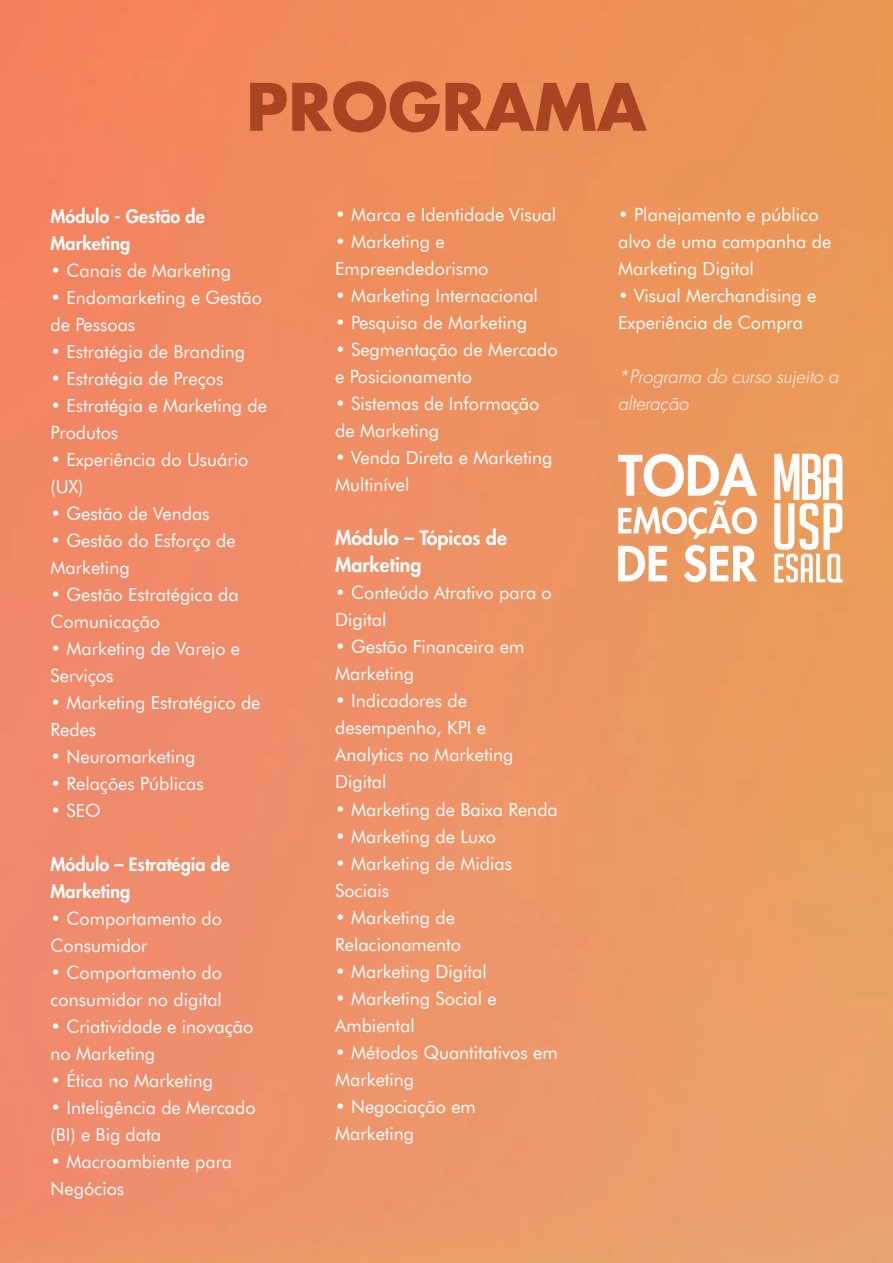
<style>
.page{position:relative;width:893px;height:1263px;background:#fff}
.page>*{position:absolute;margin:0;border:0;box-sizing:border-box;transform-origin:0 0}
.t1{font:700 63.6px "Futura Std";color:#a74423}
.t2{font:800 19.5px/27px "Futura Std";color:#fff}
.t3{font:18px/27px "Futura BT";color:#fff}
.t4{font:800 18px/27px "Futura Std";color:#fff}
.t5{font:italic 300 18px/27px "Futura Std";color:#fff}
</style>
<div class="page">
<img style="left:0;top:0;width:893px;height:1263px">
<svg style="left:774px;top:454px;width:68px;height:128px"></svg>
<svg style="left:618px;top:454px;width:139px;height:85px"></svg>
<svg style="left:618px;top:546px;width:49px;height:35px"></svg>
<svg style="left:684px;top:545px;width:73px;height:37px"></svg>
<h1 class="t1" style="left:246px;top:65px;width:402px">PROGRAMA</h1>
<p class="t4" style="left:51px;top:203px;width:156px">Módulo - Gestão de<br>Marketing</p>
<p class="t3" style="left:51px;top:257px;width:182px">• Canais de Marketing</p>
<p class="t3" style="left:51px;top:284px;width:213px">• Endomarketing e Gestão de Pessoas</p>
<p class="t3" style="left:51px;top:338px;width:196px">• Estratégia de Branding</p>
<p class="t3" style="left:51px;top:365px;width:174px">• Estratégia de Preços</p>
<p class="t3" style="left:51px;top:392px;width:218px">• Estratégia e Marketing de<br>Produtos</p>
<p class="t3" style="left:51px;top:446px;width:199px">• Experiência do Usuário (UX)</p>
<p class="t3" style="left:51px;top:500px;width:161px">• Gestão de Vendas</p>
<p class="t3" style="left:51px;top:527px;width:187px">• Gestão do Esforço de<br>Marketing</p>
<p class="t3" style="left:51px;top:581px;width:190px">• Gestão Estratégica da<br>Comunicação</p>
<p class="t3" style="left:51px;top:635px;width:191px">• Marketing de Varejo e<br>Serviços</p>
<p class="t3" style="left:51px;top:689px;width:211px">• Marketing Estratégico de<br>Redes</p>
<p class="t3" style="left:51px;top:743px;width:146px">• Neuromarketing</p>
<p class="t3" style="left:51px;top:770px;width:155px">• Relações Públicas</p>
<p class="t3" style="left:51px;top:797px;width:52px">• SEO</p>
<p class="t4" style="left:51px;top:851px;width:181px">Módulo – Estratégia de<br>Marketing</p>
<p class="t3" style="left:51px;top:905px;width:173px">• Comportamento do<br>Consumidor</p>
<p class="t3" style="left:51px;top:959px;width:173px">• Comportamento do consumidor no digital</p>
<p class="t3" style="left:51px;top:1013px;width:204px">• Criatividade e inovação no Marketing</p>
<p class="t3" style="left:51px;top:1067px;width:164px">• Ética no Marketing</p>
<p class="t3" style="left:51px;top:1094px;width:207px">• Inteligência de Mercado (BI) e Big data</p>
<p class="t3" style="left:51px;top:1148px;width:183px">• Macroambiente para<br>Negócios</p>
<p class="t3" style="left:335px;top:201px;width:222px">• Marca e Identidade Visual</p>
<p class="t3" style="left:335px;top:228px;width:155px">• Marketing e<br>Empreendedorismo</p>
<p class="t3" style="left:335px;top:282px;width:204px">• Marketing Internacional</p>
<p class="t3" style="left:335px;top:309px;width:193px">• Pesquisa de Marketing</p>
<p class="t3" style="left:335px;top:336px;width:224px">• Segmentação de Mercado e Posicionamento</p>
<p class="t3" style="left:335px;top:390px;width:206px">• Sistemas de Informação de Marketing</p>
<p class="t3" style="left:335px;top:444px;width:219px">• Venda Direta e Marketing<br>Multinível</p>
<p class="t2" style="left:335px;top:525px;width:173px">Módulo – Tópicos de<br>Marketing</p>
<p class="t3" style="left:335px;top:579px;width:218px">• Conteúdo Atrativo para o<br>Digital</p>
<p class="t3" style="left:335px;top:633px;width:191px">• Gestão Financeira em<br>Marketing</p>
<p class="t3" style="left:335px;top:687px;width:180px">• Indicadores de desempenho, KPI e<br>Analytics no Marketing<br>Digital</p>
<p class="t3" style="left:335px;top:795px;width:224px">• Marketing de Baixa Renda</p>
<p class="t3" style="left:335px;top:822px;width:162px">• Marketing de Luxo</p>
<p class="t3" style="left:335px;top:849px;width:178px">• Marketing de Midias<br>Sociais</p>
<p class="t3" style="left:335px;top:903px;width:127px">• Marketing de<br>Relacionamento</p>
<p class="t3" style="left:335px;top:957px;width:153px">• Marketing Digital</p>
<p class="t3" style="left:335px;top:984px;width:163px">• Marketing Social e<br>Ambiental</p>
<p class="t3" style="left:335px;top:1038px;width:224px">• Métodos Quantitativos em<br>Marketing</p>
<p class="t3" style="left:335px;top:1092px;width:142px">• Negociação em<br>Marketing</p>
<p class="t3" style="left:618px;top:201px;width:215px">• Planejamento e público alvo de uma campanha de<br>Marketing Digital</p>
<p class="t3" style="left:618px;top:282px;width:200px">• Visual Merchandising e<br>Experiência de Compra</p>
<p class="t5" style="left:618px;top:364px;width:222px">*Programa do curso sujeito a alteração</p>
</div>
